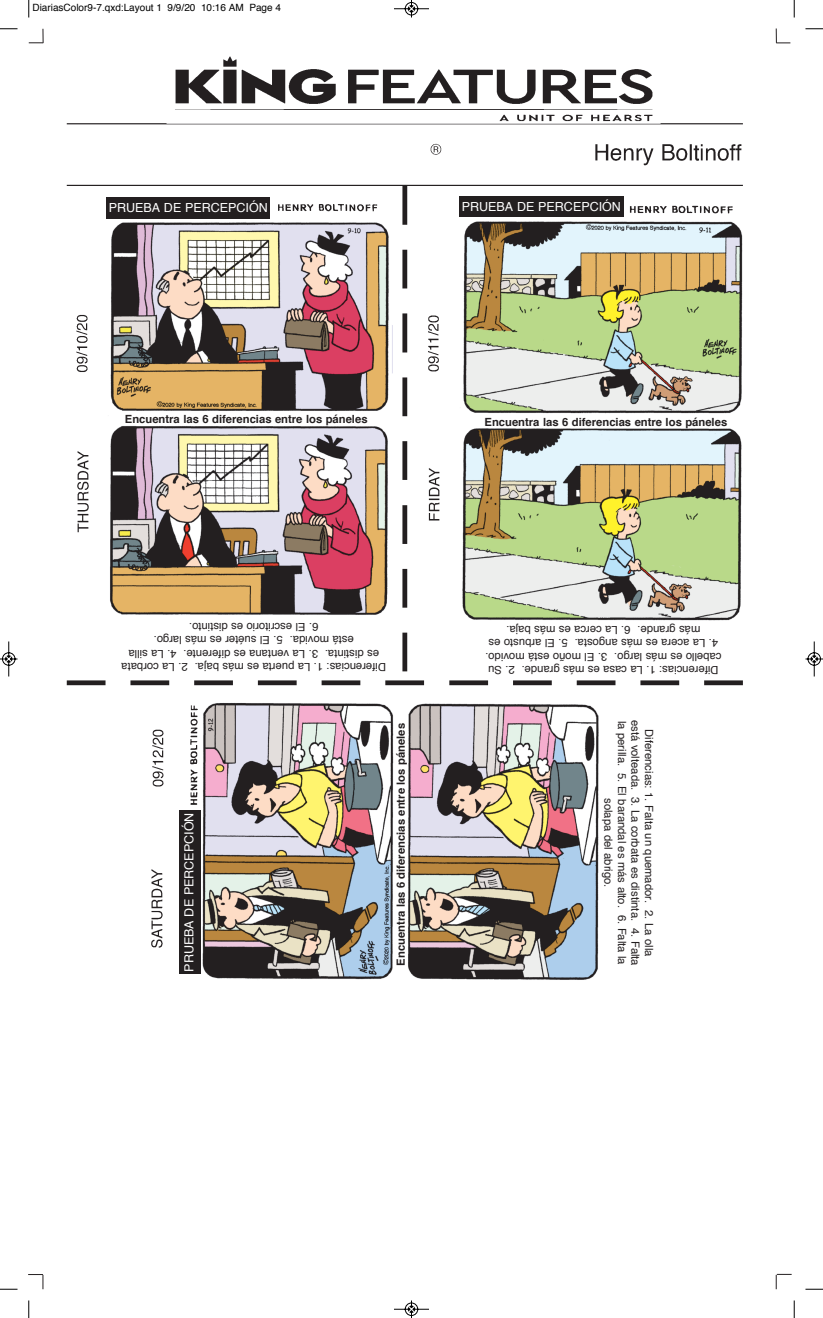
<style>
.page{position:relative;width:823px;height:1318px;background:#fff}
.page>*{position:absolute;margin:0;border:0;box-sizing:border-box;transform-origin:0 0}
.t1{font:12.5px "Helvetica";color:#fff}
.t2{font:11.25px/13.5px "Helvetica";color:#231f20}
.t3{font:700 11.25px "Helvetica";color:#231f20}
.t4{font:10px "Helvetica";color:#000}
</style>
<div class="page">
<img style="left:42px;top:28px;width:735px;height:946px">
<img style="left:202px;top:701px;width:397px;height:279px">
<img style="left:108px;top:221px;width:284px;height:395px">
<img style="left:460px;top:221px;width:285px;height:399px">
<svg style="left:29px;top:29px;width:15px;height:15px"></svg>
<svg style="left:776px;top:29px;width:14px;height:15px"></svg>
<svg style="left:776px;top:1274px;width:15px;height:15px"></svg>
<svg style="left:28px;top:1274px;width:16px;height:15px"></svg>
<div style="left:459px;top:197px;width:164px;height:20px;background:#231f20"></div>
<div style="left:107px;top:197px;width:163px;height:22px;background:#231f20"></div>
<div style="left:179px;top:810px;width:22px;height:163px;background:#231f20"></div>
<svg style="left:28px;top:0;width:2px;height:18px"></svg>
<svg style="left:0;top:28px;width:18px;height:2px"></svg>
<svg style="left:793px;top:0;width:2px;height:18px"></svg>
<svg style="left:805px;top:28px;width:17px;height:2px"></svg>
<svg style="left:28px;top:1300px;width:2px;height:18px"></svg>
<svg style="left:0;top:1288px;width:18px;height:2px"></svg>
<svg style="left:793px;top:1300px;width:2px;height:18px"></svg>
<svg style="left:805px;top:1288px;width:17px;height:2px"></svg>
<svg style="left:394px;top:0;width:35px;height:18px"></svg>
<svg style="left:394px;top:1300px;width:35px;height:18px"></svg>
<svg style="left:0;top:641px;width:18px;height:36px"></svg>
<svg style="left:805px;top:641px;width:17px;height:36px"></svg>
<p class="t4" style="left:32px;top:4px;width:250px">DiariasColor9-7.qxd:Layout 1 9/9/20 10:16 AM Page 4</p>
<p class="t1" style="left:109px;top:202px;width:161px">PRUEBA DE PERCEPCIÓN</p>
<p class="t1" style="left:462px;top:201px;width:161px">PRUEBA DE PERCEPCIÓN</p>
<p class="t3" style="left:125px;top:415px;width:244px">Encuentra las 6 diferencias entre los páneles</p>
<p class="t3" style="left:484px;top:417px;width:244px">Encuentra las 6 diferencias entre los páneles</p>
<p class="t2" style="left:318px;top:646px;width:131px;text-indent:-35px;rotate:-180deg">átse m .adi vo<br>E. 6 oi rot i rcsel se .otni tsid</p>
<p class="t2" style="left:283px;top:646px;width:131px;rotate:-180deg">E. 5 ret éusl se m sá . ogra l</p>
<p class="t2" style="left:700px;top:635px;width:64px;rotate:-180deg">m sá . edna r g</p>
<p class="t2" style="left:630px;top:649px;width:126px;text-indent:-88px;rotate:-180deg">aL. 4 a r eca se m sá . a t sogna<br>aL. 6 ac r ec se m sá . a j ab</p>
<p class="t2" style="left:567px;top:649px;width:81px;rotate:-180deg">E. 5 o t sub r al se</p>
<p class="t2" style="left:176px;top:659px;width:50px;rotate:-180deg">aL. 4 al l is</p>
<p class="t2" style="left:318px;top:659px;width:136px;rotate:-180deg">aL. 3 ana t nev se . e t ne r e f i d</p>
<p class="t2" style="left:379px;top:659px;width:56px;rotate:-180deg">se .atni tsid</p>
<p class="t2" style="left:188px;top:673px;width:68px;rotate:-180deg">aL. 2 atabroc</p>
<p class="t2" style="left:386px;top:673px;width:193px;rotate:-180deg">D aL. 1: sa i cne r e f i a t r eup se m sá . a j ab</p>
<p class="t2" style="left:721px;top:662px;width:109px;rotate:-180deg">o l l ebac se m sá . ogra l</p>
<p class="t2" style="left:607px;top:676px;width:123px;text-indent:-111px;rotate:-180deg">D aL. 1: sa i cne r e f i asac se m sá . edna r g<br>E. 3 ml oño á t se m . od i vo</p>
<p class="t2" style="left:514px;top:676px;width:28px;rotate:-180deg">S. 2 u</p>
<p class="t1" style="left:184px;top:971px;width:161px;rotate:-90deg">PRUEBA DE PERCEPCIÓN</p>
<p class="t3" style="left:396px;top:965px;width:244px;rotate:-90deg">Encuentra las 6 diferencias entre los páneles</p>
<p class="t2" style="left:654px;top:720px;width:247px;text-align:center;rotate:90deg">Diferencias: 1. Falta un quemador. 2. La olla está volteada. 3. La corbata es distinta. 4. Falta la perilla. 5. El barandal es más alto. 6. Falta la solapa del abrigo.</p>
</div>
